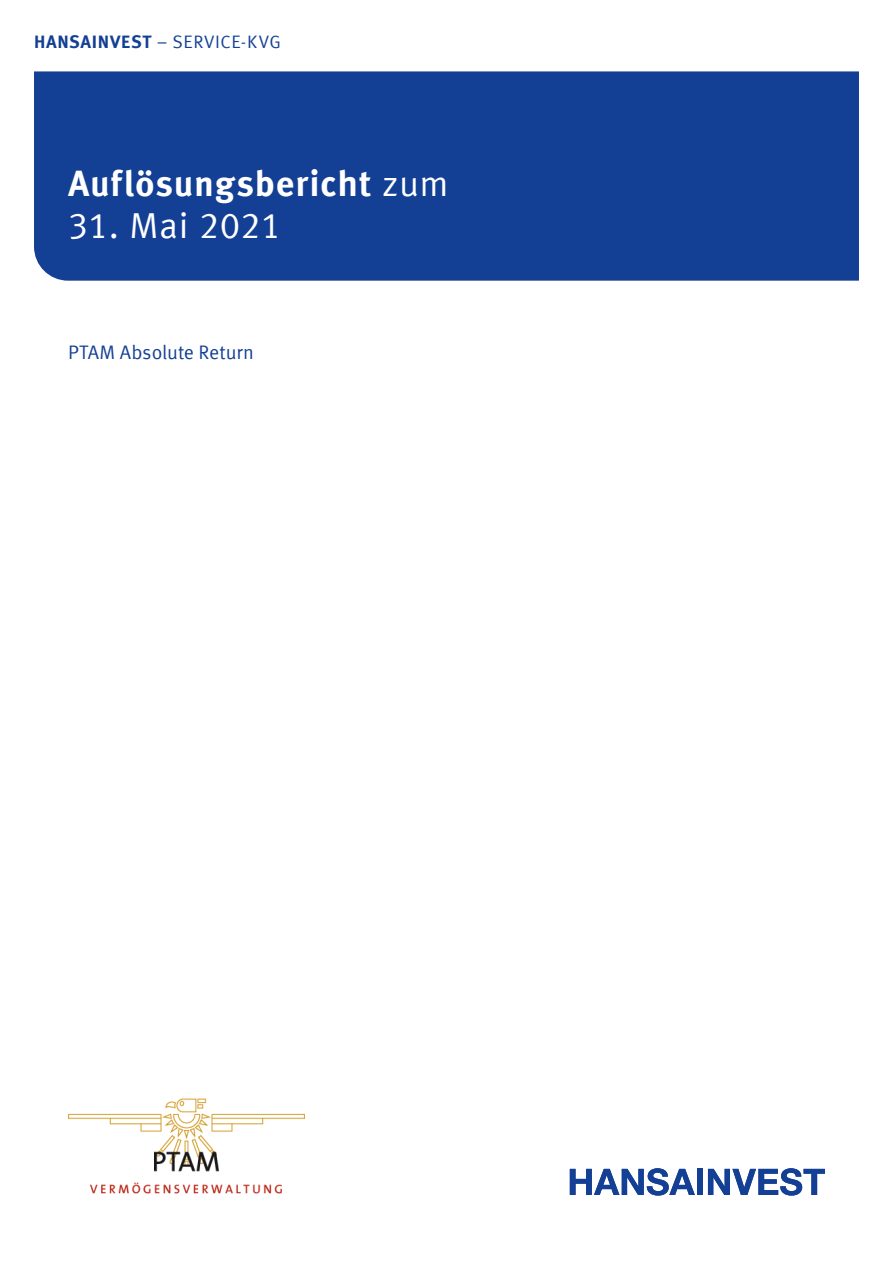
<style>
.page{position:relative;width:893px;height:1263px;background:#fff}
.page>*{position:absolute;margin:0;border:0;box-sizing:border-box;transform-origin:0 0}
.t1{font:700 36px "Meta Offc Pro";letter-spacing:.02em;color:#fff}
.t2{font:36px "Meta Offc Pro Norm";letter-spacing:.005em;color:#fff}
.t3{font:19.5px "Meta Offc Pro Norm";letter-spacing:-.005em;color:#134094}
.t4{font:18px "Meta Offc Pro Norm";letter-spacing:.03em;color:#134094}
.s1{font-family:"Meta Offc Pro";font-weight:700}
.s2{font-family:"Meta Offc Pro Norm";font-weight:400}
</style>
<div class="page">
<div style="left:34px;top:71px;width:825px;height:210px;background:#134094"></div>
<svg style="left:570px;top:1168px;width:125px;height:27px"></svg>
<div style="left:697px;top:1169px;width:6px;height:26px;background:#134094"></div>
<svg style="left:708px;top:1168px;width:117px;height:27px"></svg>
<img style="left:68px;top:1098px;width:236px;height:96px">
<p class="t4" style="left:34px;top:28px;width:248px"><span class="s1">HANSAINVEST</span> – SERVICE-KVG</p>
<h1 class="t1" style="left:68px;top:155px;width:382px">Auflösungsbericht <span class="s2">zum</span></h1>
<h1 class="t2" style="left:68px;top:198px;width:215px">31. Mai 2021</h1>
<p class="t3" style="left:68px;top:338px;width:188px">PTAM Absolute Return</p>
</div>
